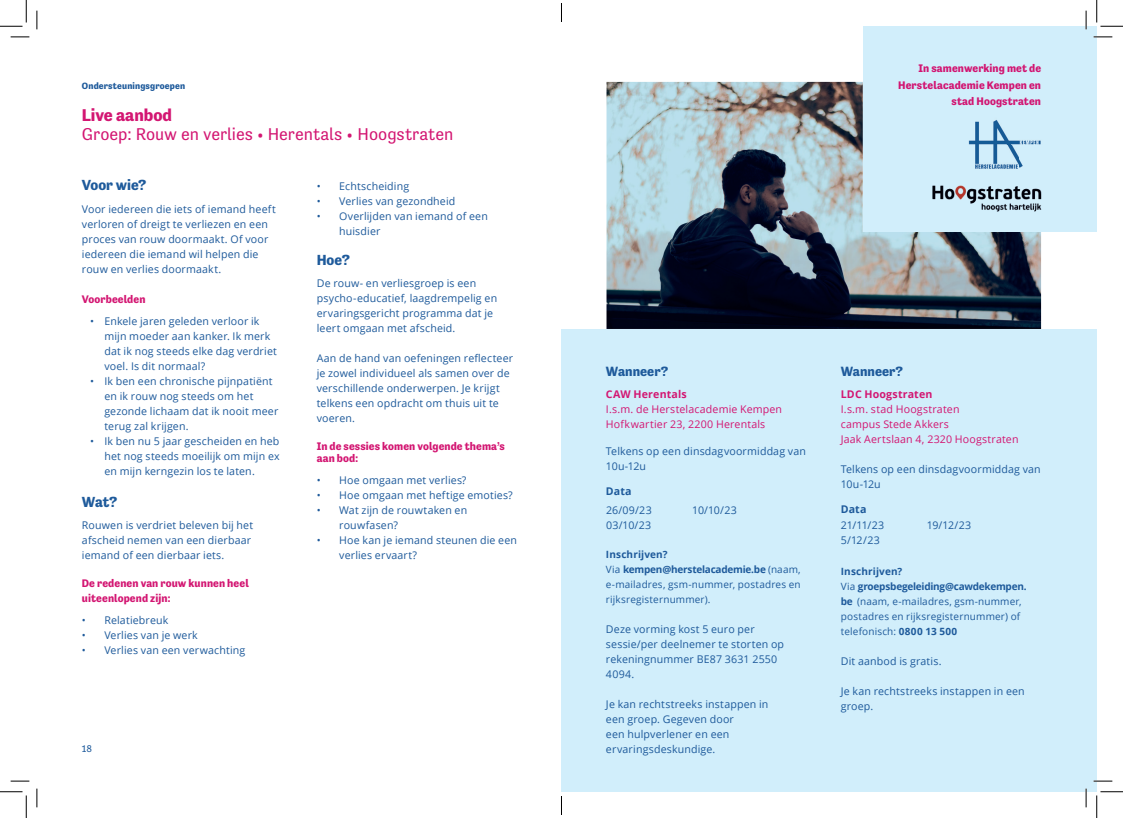
<style>
.page{position:relative;width:1123px;height:818px;background:#fff}
.page>*{position:absolute;margin:0;border:0;box-sizing:border-box;transform-origin:0 0}
.t1{font:17.5px/19.6px "Tenso";letter-spacing:-.005em;color:#d31672}
.t2{font:700 15px "Tenso";letter-spacing:-.005em;color:#1e5a9b}
.t3{font:700 13.75px "Tenso";color:#1e5a9b}
.t4{font:700 11.25px/12.5px "Tenso";letter-spacing:.01em;color:#d31672}
.t5{font:700 11.25px/16.2px "Tenso";letter-spacing:.01em;color:#d21471;text-align:right}
.t6{font:10.62px/15px "Open Sans";letter-spacing:.015em;color:#1e5a9b}
.t7{font:10.62px/15px "Open Sans";letter-spacing:.015em;color:#d31672}
.t8{font:700 10.62px "Open Sans";letter-spacing:.015em;color:#d31672}
.t9{font:700 10.62px "Open Sans";letter-spacing:.01em;color:#1e5a9b}
.t10{font:10px/15px "Open Sans";letter-spacing:.015em;color:#1e5a9b}
.t11{font:10px "Tenso";color:#1e5a9b}
.t12{font:700 9.38px "Tenso";letter-spacing:.015em;color:#1e5a9b}
.s1{font-weight:700}
.s2{font-family:"Open Sans"}
</style>
<div class="page">
<img style="left:606px;top:82px;width:435px;height:247px">
<div style="left:561px;top:329px;width:535px;height:463px;background:#d1eefb"></div>
<div style="left:862px;top:26px;width:234px;height:206px;background:#d1eefb"></div>
<img style="left:968px;top:120px;width:73px;height:49px">
<img style="left:932px;top:185px;width:110px;height:27px">
<svg style="left:11px;top:36px;width:18px;height:2px"></svg>
<svg style="left:1093px;top:36px;width:19px;height:2px"></svg>
<svg style="left:11px;top:780px;width:18px;height:2px"></svg>
<svg style="left:1093px;top:780px;width:19px;height:2px"></svg>
<svg style="left:36px;top:11px;width:2px;height:18px"></svg>
<svg style="left:36px;top:788px;width:2px;height:19px"></svg>
<svg style="left:1085px;top:11px;width:1px;height:18px"></svg>
<svg style="left:1085px;top:788px;width:1px;height:19px"></svg>
<svg style="left:0;top:0;width:27px;height:27px"></svg>
<svg style="left:0;top:791px;width:27px;height:27px"></svg>
<svg style="left:1096px;top:0;width:27px;height:27px"></svg>
<svg style="left:1096px;top:791px;width:27px;height:27px"></svg>
<svg style="left:561px;top:3px;width:1px;height:19px"></svg>
<svg style="left:561px;top:796px;width:1px;height:19px"></svg>
<p class="t12" style="left:82px;top:80px;width:105px">Ondersteuningsgroepen</p>
<h1 class="t1" style="left:82px;top:105px;width:373px"><span class="s1">Live aanbod<br></span>Groep: Rouw en verlies <span class="s2">•</span> Herentals <span class="s2">•</span> Hoogstraten</h1>
<p class="t6" style="left:317px;top:178px;width:94px">• Echtscheiding</p>
<p class="t6" style="left:317px;top:193px;width:140px">• Verlies van gezondheid</p>
<p class="t6" style="left:339px;top:208px;width:150px;text-indent:-23px">• Overlijden van iemand of een huisdier</p>
<h2 class="t2" style="left:317px;top:251px;width:35px">Hoe?</h2>
<p class="t6" style="left:317px;top:275px;width:182px">De rouw- en verliesgroep is een psycho-educatief, laagdrempelig en ervaringsgericht programma dat je leert omgaan met afscheid.</p>
<p class="t6" style="left:317px;top:350px;width:198px">Aan de hand van oefeningen reflecteer je zowel individueel als samen over de verschillende onderwerpen. Je krijgt telkens een opdracht om thuis uit te voeren.</p>
<p class="t4" style="left:317px;top:439px;width:190px">In de sessies komen volgende thema’s aan bod:</p>
<p class="t6" style="left:317px;top:473px;width:151px">• Hoe omgaan met verlies?</p>
<p class="t6" style="left:317px;top:488px;width:197px">• Hoe omgaan met heftige emoties?</p>
<p class="t6" style="left:339px;top:503px;width:129px;text-indent:-23px">• Wat zijn de rouwtaken en rouwfasen?</p>
<p class="t6" style="left:339px;top:533px;width:179px;text-indent:-23px">• Hoe kan je iemand steunen die een verlies ervaart?</p>
<h2 class="t2" style="left:82px;top:177px;width:66px">Voor wie?</h2>
<p class="t6" style="left:82px;top:201px;width:195px">Voor iedereen die iets of iemand heeft verloren of dreigt te verliezen en een proces van rouw doormaakt. Of voor iedereen die iemand wil helpen die rouw en verlies doormaakt.</p>
<p class="t4" style="left:82px;top:292px;width:65px">Voorbeelden</p>
<p class="t6" style="left:104px;top:313px;width:174px;text-indent:-14px">• Enkele jaren geleden verloor ik mijn moeder aan kanker. Ik merk dat ik nog steeds elke dag verdriet voel. Is dit normaal?</p>
<p class="t6" style="left:104px;top:373px;width:175px;text-indent:-14px">• Ik ben een chronische pijnpatiënt en ik rouw nog steeds om het gezonde lichaam dat ik nooit meer terug zal krijgen.</p>
<p class="t6" style="left:104px;top:433px;width:177px;text-align:justify;text-indent:-14px">• Ik ben nu 5 jaar gescheiden en heb het nog steeds moeilijk om mijn ex en mijn kerngezin los te laten.</p>
<h2 class="t2" style="left:82px;top:494px;width:37px">Wat?</h2>
<p class="t6" style="left:82px;top:518px;width:173px">Rouwen is verdriet beleven bij het afscheid nemen van een dierbaar iemand of een dierbaar iets.</p>
<p class="t4" style="left:82px;top:575px;width:168px;line-height:15px">De redenen van rouw kunnen heel uiteenlopend zijn:</p>
<p class="t6" style="left:82px;top:612px;width:88px">• Relatiebreuk</p>
<p class="t6" style="left:82px;top:627px;width:117px">• Verlies van je werk</p>
<p class="t6" style="left:82px;top:642px;width:165px">• Verlies van een verwachting</p>
<p class="t11" style="left:82px;top:743px;width:12px">18</p>
<p class="t5" style="left:898px;top:61px;width:144px">In samenwerking met de<br>Herstelacademie Kempen en stad Hoogstraten</p>
<p class="t3" style="left:606px;top:363px;width:64px">Wanneer?</p>
<p class="t8" style="left:606px;top:386px;width:82px">CAW Herentals</p>
<p class="t7" style="left:606px;top:401px;width:178px">I.s.m. de Herstelacademie Kempen<br>Hofkwartier 23, 2200 Herentals</p>
<p class="t6" style="left:606px;top:443px;width:201px">Telkens op een dinsdagvoormiddag van<br>10u-12u</p>
<p class="t9" style="left:606px;top:484px;width:27px">Data</p>
<p class="t6" style="left:606px;top:502px;width:47px">26/09/23<br>03/10/23</p>
<p class="t6" style="left:692px;top:502px;width:46px">10/10/23</p>
<p class="t10" style="left:606px;top:546px;width:196px"><span class="s1">Inschrijven?<br></span>Via <span class="s1">kempen@herstelacademie.be</span> (naam, e-mailadres, gsm-nummer, postadres en rijksregisternummer).</p>
<p class="t6" style="left:606px;top:621px;width:180px">Deze vorming kost 5 euro per sessie/per deelnemer te storten op rekeningnummer BE87 3631 2550<br>4094.</p>
<p class="t6" style="left:606px;top:696px;width:164px">Je kan rechtstreeks instappen in een groep. Gegeven door<br>een hulpverlener en een ervaringsdeskundige.</p>
<p class="t3" style="left:841px;top:363px;width:64px">Wanneer?</p>
<p class="t8" style="left:841px;top:386px;width:93px">LDC Hoogstraten</p>
<p class="t7" style="left:841px;top:401px;width:179px">I.s.m. stad Hoogstraten<br>campus Stede Akkers<br>Jaak Aertslaan 4, 2320 Hoogstraten</p>
<p class="t6" style="left:841px;top:461px;width:201px">Telkens op een dinsdagvoormiddag van<br>10u-12u</p>
<p class="t9" style="left:841px;top:501px;width:27px">Data</p>
<p class="t6" style="left:841px;top:517px;width:45px">21/11/23<br>5/12/23</p>
<p class="t6" style="left:927px;top:517px;width:46px">19/12/23</p>
<p class="t10" style="left:841px;top:564px;width:187px"><span class="s1">Inschrijven?<br></span>Via <span class="s1">groepsbegeleiding@cawdekempen. be</span> (naam, e-mailadres, gsm-nummer, postadres en rijksregisternummer) of telefonisch: <span class="s1">0800 13 500</span></p>
<p class="t6" style="left:841px;top:653px;width:102px">Dit aanbod is gratis.</p>
<p class="t6" style="left:841px;top:684px;width:185px">Je kan rechtstreeks instappen in een groep.</p>
</div>
